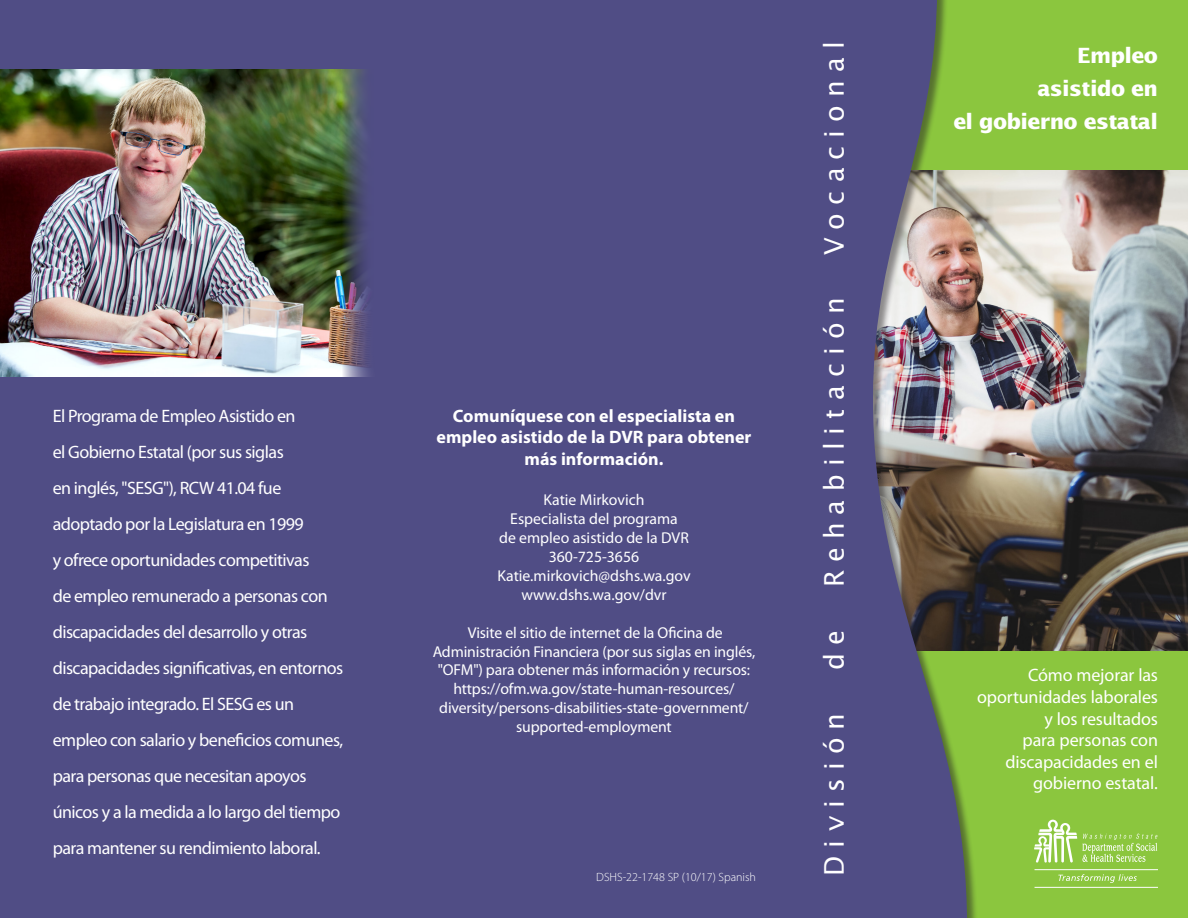
<style>
.page{position:relative;width:1188px;height:918px;background:#fff}
.page>*{position:absolute;margin:0;border:0;box-sizing:border-box;transform-origin:0 0}
.t1{font:27px "Lucida Sans Std";letter-spacing:.3em;color:#fff}
.t2{font:700 21px/33px "Lucida Sans Std";letter-spacing:-.03em;color:#fff;text-align:right}
.t3{font:18px/36px "Myriad Pro";letter-spacing:-.03em;color:#fff}
.t4{font:18px/21.6px "Myriad Pro";letter-spacing:-.005em;color:#fff;text-align:right}
.t5{font:700 18px/21.6px "Myriad Pro";color:#fff;text-align:center}
.t6{font:15.75px/18.9px "Myriad Pro";letter-spacing:-.01em;color:#fff;text-align:center}
.t7{font:300 12px "Myriad Pro";color:#fff}
</style>
<div class="page">
<div style="left:792px;top:0;width:396px;height:918px;background:#8bc63e"></div>
<img style="left:979px;top:171px;width:209px;height:480px">
<div style="left:0;top:0;width:800px;height:918px;background:#504d85"></div>
<div style="left:783px;top:0;width:196px;height:918px;background:#231f20;opacity:.5"></div>
<svg style="left:783px;top:0;width:185px;height:918px;background:#615f7d"></svg>
<svg style="left:1034px;top:820px;width:124px;height:43px"></svg>
<hr style="left:1035px;top:869px;width:123px;height:1px;background:#fff">
<hr style="left:1035px;top:887px;width:123px;height:1px;background:#fff">
<svg style="left:1058px;top:874px;width:79px;height:9px"></svg>
<img style="left:0;top:70px;width:342px;height:306px">
<p class="t3" style="left:53px;top:398px;width:292px">El Programa de Empleo Asistido en<br>el Gobierno Estatal (por sus siglas<br>en inglés, "SESG"), RCW 41.04 fue adoptado por la Legislatura en 1999<br>y ofrece oportunidades competitivas<br>de empleo remunerado a personas con discapacidades del desarrollo y otras discapacidades significativas, en entornos de trabajo integrado. El SESG es un empleo con salario y beneficios comunes, para personas que necesitan apoyos únicos y a la medida a lo largo del tiempo para mantener su rendimiento laboral.</p>
<p class="t5" style="left:437px;top:405px;width:316px">Comuníquese con el especialista en empleo asistido de la DVR para obtener más información.</p>
<p class="t6" style="left:543px;top:491px;width:103px">Katie Mirkovich</p>
<p class="t6" style="left:510px;top:510px;width:169px">Especialista del programa</p>
<p class="t6" style="left:499px;top:529px;width:191px">de empleo asistido de la DVR</p>
<p class="t6" style="left:549px;top:548px;width:92px">360-725-3656</p>
<p class="t6" style="left:497px;top:566px;width:195px">Katie.mirkovich@dshs.wa.gov</p>
<p class="t6" style="left:521px;top:585px;width:147px">www.dshs.wa.gov/dvr</p>
<p class="t6" style="left:433px;top:623px;width:324px">Visite el sitio de internet de la Oficina de Administración Financiera (por sus siglas en inglés, "OFM") para obtener más información y recursos: https://ofm.wa.gov/state-human-resources/ diversity/persons-disabilities-state-government/ supported-employment</p>
<p class="t7" style="left:596px;top:870px;width:161px">DSHS-22-1748 SP (10/17) Spanish</p>
<p class="t1" style="left:818px;top:255px;width:215px;rotate:-90deg">Vocacional</p>
<p class="t2" style="left:953px;top:39px;width:206px">Empleo<br>asistido en<br>el gobierno estatal</p>
<p class="t1" style="left:818px;top:587px;width:291px;rotate:-90deg">Rehabilitación</p>
<p class="t1" style="left:818px;top:670px;width:42px;rotate:-90deg">d e</p>
<p class="t1" style="left:818px;top:876px;width:165px;rotate:-90deg">División</p>
<p class="t4" style="left:977px;top:665px;width:182px">Cómo mejorar las oportunidades laborales y los resultados<br>para personas con discapacidades en el gobierno estatal.</p>
</div>
